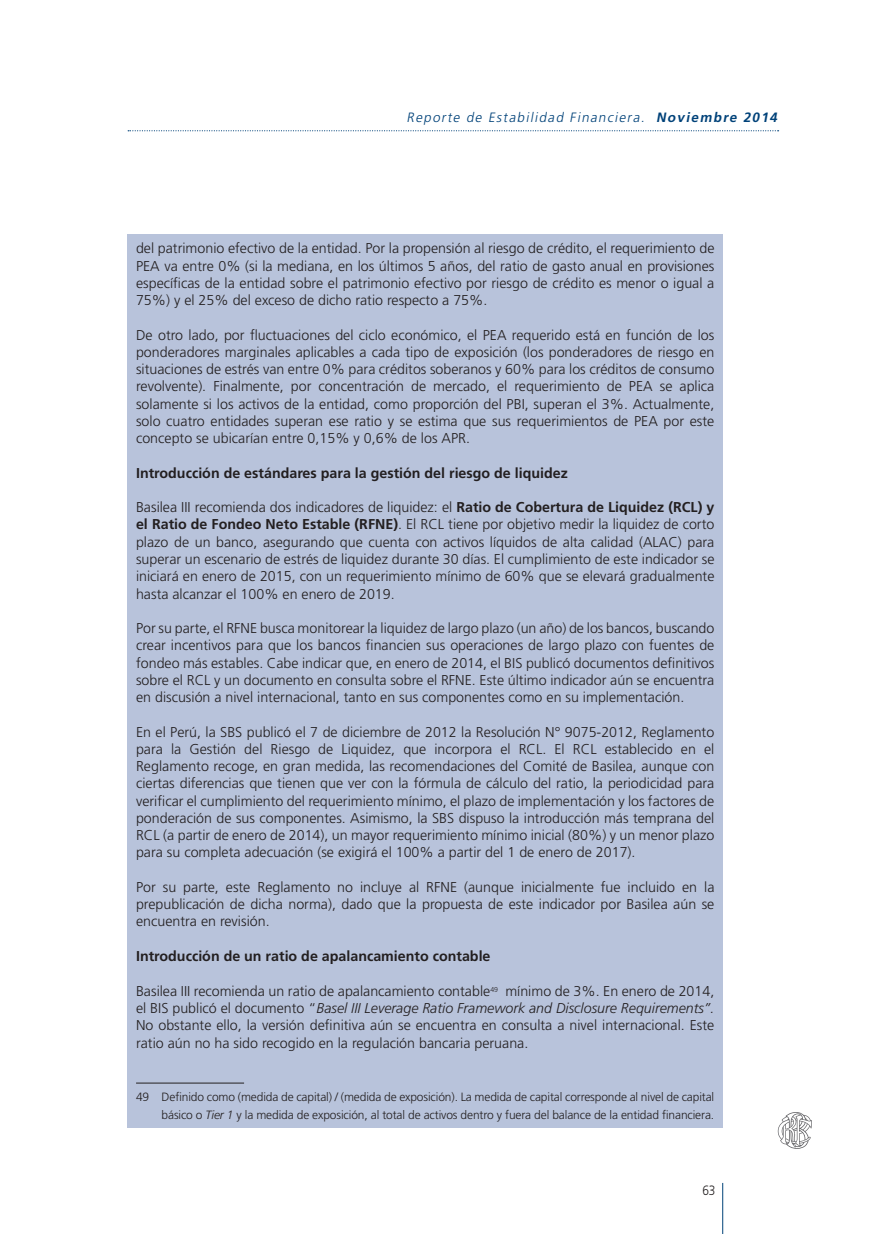
<style>
.page{position:relative;width:893px;height:1234px;background:#fff}
.page>*{position:absolute;margin:0;border:0;box-sizing:border-box;transform-origin:0 0}
.t1{font:300 14.25px/17.2px "Frutiger";color:#231f20;text-align:justify}
.t2{font:700 14.25px "Frutiger";color:#231f20}
.t3{font:italic 300 13.5px "Frutiger";color:#004279}
.t4{font:300 13.5px "Frutiger";color:#231f20;scale:.88 1}
.pie{font:300 12px/18px "Frutiger";letter-spacing:-.01em;color:#231f20;text-align:right}
.s1{font-weight:700}
.s2{font-style:italic}
</style>
<div class="page">
<svg style="left:128px;top:130px;width:651px;height:1px"></svg>
<hr style="left:722px;top:1182px;width:1px;height:51px;background:#004279">
<svg style="left:778px;top:1112px;width:34px;height:37px"></svg>
<div style="left:128px;top:234px;width:595px;height:893px;background:#b8c3db"></div>
<hr style="left:136px;top:1082px;width:108px;height:1px;background:#231f20">
<p class="t3" style="left:407px;top:110px;width:375px">Reporte de Estabilidad Financiera. <span class="s1">Noviembre 2014</span></p>
<p class="t1" style="left:136px;top:240px;width:580px">del patrimonio efectivo de la entidad. Por la propensión al riesgo de crédito, el requerimiento de PEA va entre 0% (si la mediana, en los últimos 5 años, del ratio de gasto anual en provisiones específicas de la entidad sobre el patrimonio efectivo por riesgo de crédito es menor o igual a 75%) y el 25% del exceso de dicho ratio respecto a 75%.</p>
<p class="t1" style="left:136px;top:326px;width:580px">De otro lado, por fluctuaciones del ciclo económico, el PEA requerido está en función de los ponderadores marginales aplicables a cada tipo de exposición (los ponderadores de riesgo en situaciones de estrés van entre 0% para créditos soberanos y 60% para los créditos de consumo revolvente). Finalmente, por concentración de mercado, el requerimiento de PEA se aplica solamente si los activos de la entidad, como proporción del PBI, superan el 3%. Actualmente, solo cuatro entidades superan ese ratio y se estima que sus requerimientos de PEA por este concepto se ubicarían entre 0,15% y 0,6% de los APR.</p>
<p class="t2" style="left:136px;top:464px;width:433px">Introducción de estándares para la gestión del riesgo de liquidez</p>
<p class="t1" style="left:136px;top:498px;width:580px">Basilea III recomienda dos indicadores de liquidez: el <span class="s1">Ratio de Cobertura de Liquidez (RCL) y el Ratio de Fondeo Neto Estable (RFNE)</span>. El RCL tiene por objetivo medir la liquidez de corto plazo de un banco, asegurando que cuenta con activos líquidos de alta calidad (ALAC) para superar un escenario de estrés de liquidez durante 30 días. El cumplimiento de este indicador se iniciará en enero de 2015, con un requerimiento mínimo de 60% que se elevará gradualmente hasta alcanzar el 100% en enero de 2019.</p>
<p class="t1" style="left:136px;top:619px;width:580px">Por su parte, el RFNE busca monitorear la liquidez de largo plazo (un año) de los bancos, buscando crear incentivos para que los bancos financien sus operaciones de largo plazo con fuentes de fondeo más estables. Cabe indicar que, en enero de 2014, el BIS publicó documentos definitivos sobre el RCL y un documento en consulta sobre el RFNE. Este último indicador aún se encuentra en discusión a nivel internacional, tanto en sus componentes como en su implementación.</p>
<p class="t1" style="left:136px;top:723px;width:580px">En el Perú, la SBS publicó el 7 de diciembre de 2012 la Resolución N° 9075-2012, Reglamento para la Gestión del Riesgo de Liquidez, que incorpora el RCL. El RCL establecido en el Reglamento recoge, en gran medida, las recomendaciones del Comité de Basilea, aunque con ciertas diferencias que tienen que ver con la fórmula de cálculo del ratio, la periodicidad para verificar el cumplimiento del requerimiento mínimo, el plazo de implementación y los factores de ponderación de sus componentes. Asimismo, la SBS dispuso la introducción más temprana del RCL (a partir de enero de 2014), un mayor requerimiento mínimo inicial (80%) y un menor plazo para su completa adecuación (se exigirá el 100% a partir del 1 de enero de 2017).</p>
<p class="t1" style="left:136px;top:878px;width:580px">Por su parte, este Reglamento no incluye al RFNE (aunque inicialmente fue incluido en la prepublicación de dicha norma), dado que la propuesta de este indicador por Basilea aún se encuentra en revisión.</p>
<p class="t2" style="left:136px;top:947px;width:356px">Introducción de un ratio de apalancamiento contable</p>
<p class="t1" style="left:136px;top:981px;width:580px">Basilea III recomienda un ratio de apalancamiento contable<sup>49</sup> mínimo de 3%. En enero de 2014, el BIS publicó el documento “<span class="s2">Basel III Leverage Ratio Framework and Disclosure Requirements”.<br></span>No obstante ello, la versión definitiva aún se encuentra en consulta a nivel internacional. Este ratio aún no ha sido recogido en la regulación bancaria peruana.</p>
<p class="pie" style="left:136px;top:1087px;width:580px">49 Definido como (medida de capital) / (medida de exposición). La medida de capital corresponde al nivel de capital básico o <span class="s2">Tier 1</span> y la medida de exposición, al total de activos dentro y fuera del balance de la entidad financiera.</p>
<p class="t4" style="left:702px;top:1182px;width:16px">63</p>
</div>
